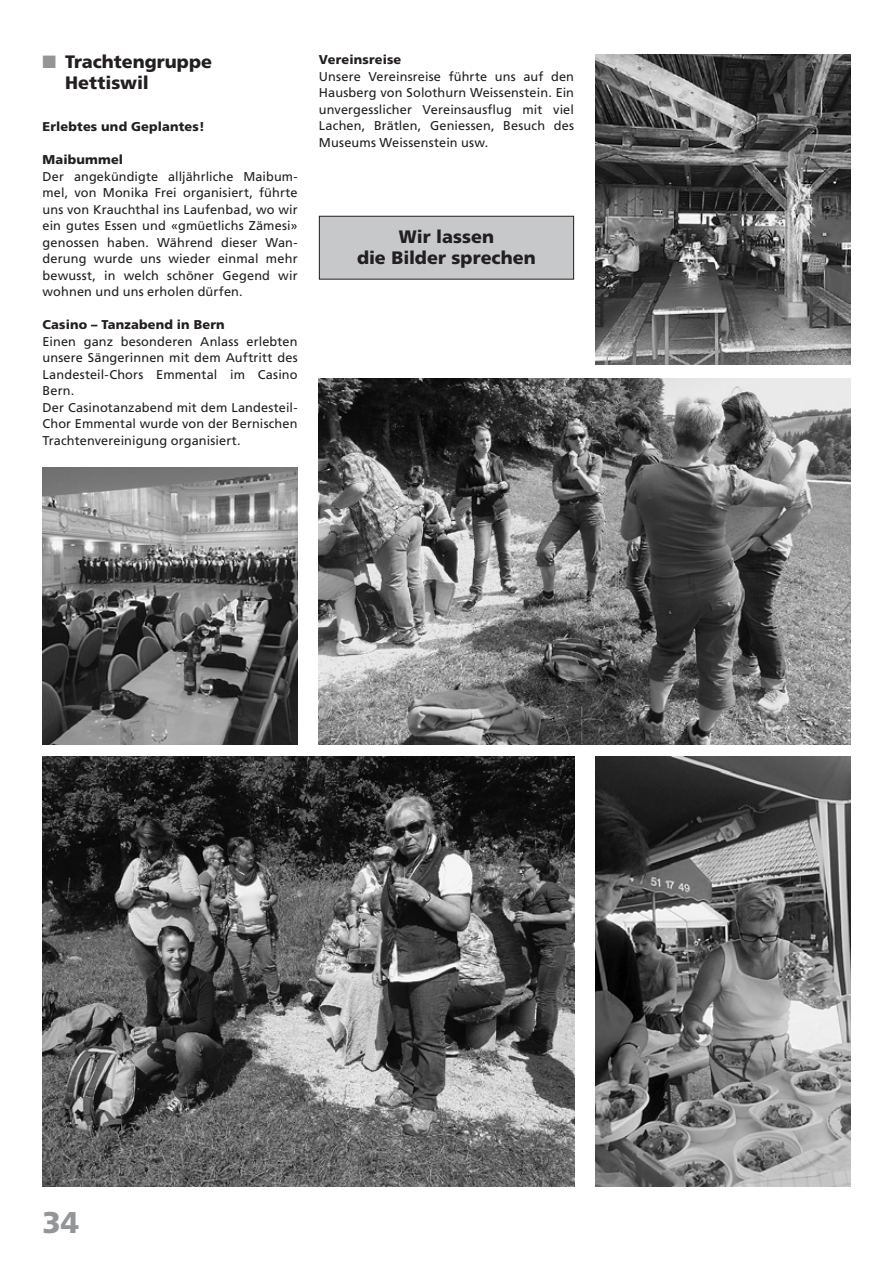
<style>
.page{position:relative;width:893px;height:1263px;background:#fff}
.page>*{position:absolute;margin:0;border:0;box-sizing:border-box;transform-origin:0 0}
.t1{font:900 30px "Frutiger";color:#939598}
.t2{font:900 18px/21px "Frutiger";color:#231f20}
.t3{font:12.75px/16.5px "Frutiger";letter-spacing:.01em;color:#231f20;text-align:justify}
.t4{font:900 12.75px "Frutiger";letter-spacing:.015em;color:#231f20}
.s1{color:#939598}
</style>
<div class="page">
<img style="left:43px;top:468px;width:255px;height:276px">
<img style="left:595px;top:757px;width:255px;height:429px">
<img style="left:595px;top:54px;width:255px;height:311px">
<img style="left:43px;top:757px;width:531px;height:429px">
<img style="left:319px;top:378px;width:531px;height:366px">
<div style="left:319px;top:216px;width:255px;height:63px;background:#c7c8ca"></div>
<div style="left:319px;top:216px;width:255px;height:64px;border:1px solid #231f20"></div>
<h2 class="t2" style="left:65px;top:51px;width:148px;text-indent:-23px"><span class="s1">■</span> Trachtengruppe<br>Hettiswil</h2>
<p class="t4" style="left:43px;top:119px;width:164px">Erlebtes und Geplantes!</p>
<p class="t4" style="left:43px;top:152px;width:82px">Maibummel</p>
<p class="t3" style="left:43px;top:168px;width:257px">Der angekündigte alljährliche Maibum&shy;mel, von Monika Frei organisiert, führte uns von Krauchthal ins Laufenbad, wo wir ein gutes Essen und «gmüetlichs Zämesi» genossen haben. Während dieser Wan&shy;derung wurde uns wieder einmal mehr bewusst, in welch schöner Gegend wir wohnen und uns erholen dürfen.</p>
<p class="t4" style="left:43px;top:317px;width:184px">Casino – Tanzabend in Bern</p>
<p class="t3" style="left:43px;top:333px;width:257px;text-align:left">Einen ganz besonderen Anlass erlebten unsere Sängerinnen mit dem Auftritt des Landesteil-Chors Emmental im Casino Bern.<br>Der Casinotanzabend mit dem Landesteil-Chor Emmental wurde von der Bernischen Trachtenvereinigung organisiert.</p>
<p class="t4" style="left:319px;top:52px;width:84px">Vereinsreise</p>
<p class="t3" style="left:319px;top:68px;width:257px">Unsere Vereinsreise führte uns auf den Hausberg von Solothurn Weissenstein. Ein unvergesslicher Vereinsausflug mit viel Lachen, Brätlen, Geniessen, Besuch des Museums Weissenstein usw.</p>
<h2 class="t2" style="left:357px;top:226px;width:180px;text-align:center">Wir lassen<br>die Bilder sprechen</h2>
<h1 class="t1" style="left:43px;top:1204px;width:38px">34</h1>
</div>
